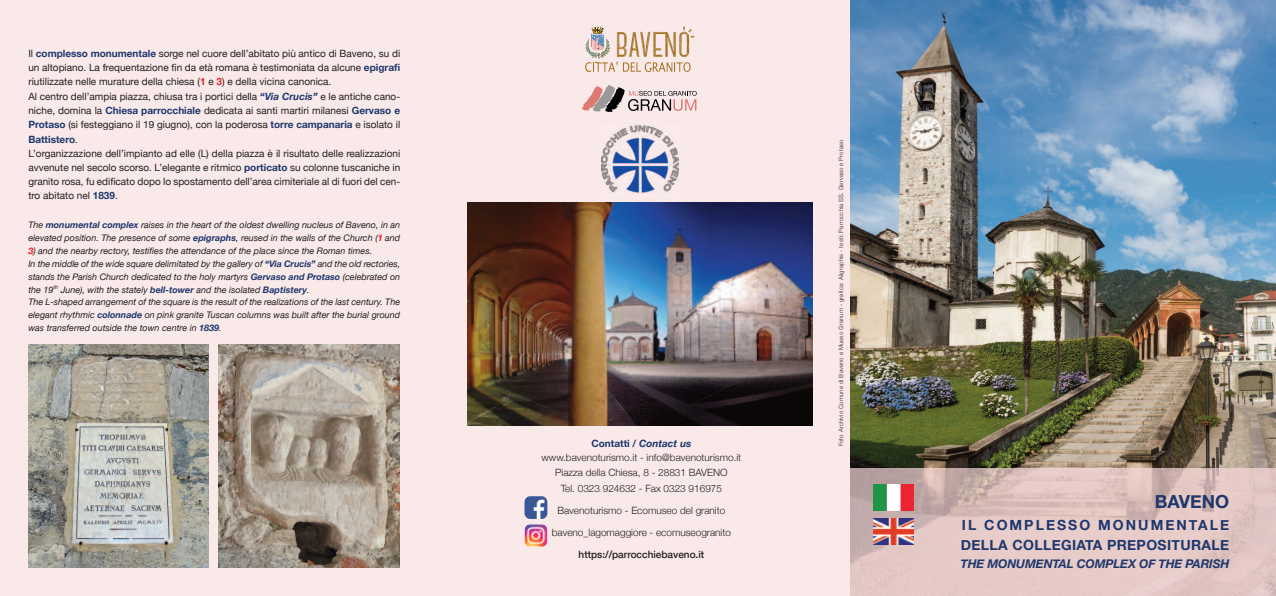
<style>
.page{position:relative;width:1276px;height:596px;background:#fff}
.page>*{position:absolute;margin:0;border:0;box-sizing:border-box;transform-origin:0 0}
.t1{font:700 18px "Helvetica Neue";color:#1e376d}
.t2{font:700 14px/20px "Helvetica Neue";letter-spacing:.025em;color:#1e376d}
.t3{font:italic 700 12px "Helvetica Neue";letter-spacing:-.01em;color:#1e376d}
.t4{font:10px/14.3px "Helvetica Neue";color:#231f20}
.t5{font:300 10px/14.2px "Helvetica Neue";color:#231f20;text-align:center}
.t6{font:500 10px "Helvetica Neue";color:#231f20}
.t7{font:italic 9px/12.8px "Helvetica Neue";color:#231f20}
.t8{font:300 6px "Helvetica Neue";letter-spacing:.025em;color:#231f20}
.s1{font-weight:700;color:#1e376d}
.s2{font-weight:700;color:#ee1d23}
.s3{font-weight:700;font-style:italic;color:#1e376d}
</style>
<div class="page">
<div style="left:0;top:0;width:1276px;height:595px;background:#f9e9e9"></div>
<img style="left:850px;top:0;width:426px;height:468px">
<img style="left:850px;top:468px;width:426px;height:127px">
<svg style="left:582px;top:85px;width:114px;height:28px"></svg>
<svg style="left:585px;top:27px;width:110px;height:45px"></svg>
<img style="left:524px;top:496px;width:23px;height:22px;border-radius:6px">
<img style="left:468px;top:203px;width:344px;height:222px">
<img style="left:524px;top:524px;width:23px;height:22px;border-radius:6px">
<img style="left:28px;top:344px;width:180px;height:223px">
<img style="left:219px;top:344px;width:181px;height:223px">
<img style="left:873px;top:484px;width:40px;height:26px">
<img style="left:873px;top:518px;width:40px;height:26px">
<img style="left:601px;top:124px;width:78px;height:69px">
<p class="t4" style="left:28px;top:46px;width:373px">Il <span class="s1">complesso monumentale</span> sorge nel cuore dell’abitato più antico di Baveno, su di un altopiano. La frequentazione fin da età romana è testimoniata da alcune <span class="s1">epigrafi </span>riutilizzate nelle murature della chiesa (<span class="s2">1</span> e <span class="s2">3</span>) e della vicina canonica.<br>Al centro dell’ampia piazza, chiusa tra i portici della <span class="s3">“Via Crucis”</span> e le antiche cano&shy;niche, domina la <span class="s1">Chiesa parrocchiale</span> dedicata ai santi martiri milanesi <span class="s1">Gervaso e Protaso</span> (si festeggiano il 19 giugno), con la poderosa <span class="s1">torre campanaria</span> e isolato il <span class="s1">Battistero</span>.<br>L’organizzazione dell’impianto ad elle (L) della piazza è il risultato delle realizzazioni avvenute nel secolo scorso. L’elegante e ritmico <span class="s1">porticato</span> su colonne tuscaniche in granito rosa, fu edificato dopo lo spostamento dell’area cimiteriale al di fuori del cen&shy;tro abitato nel <span class="s1">1839</span>.</p>
<p class="t7" style="left:28px;top:218px;width:373px">The <span class="s1">monumental complex</span> raises in the heart of the oldest dwelling nucleus of Baveno, in an elevated position. The presence of some <span class="s1">epigraphs</span>, reused in the walls of the Church (<span class="s2">1</span> and</p>
<p class="t7" style="left:28px;top:244px;width:373px"><span class="s2">3</span>) and the nearby rectory, testifies the attendance of the place since the Roman times.<br>In the middle of the wide square delimitated by the gallery of <span class="s1">“Via Crucis”</span> and the old rectories, stands the Parish Church dedicated to the holy martyrs <span class="s1">Gervaso and Protaso</span> (celebrated on the 19<sup>th</sup> June), with the stately <span class="s1">bell-tower</span> and the isolated <span class="s1">Baptistery</span>.<br>The L-shaped arrangement of the square is the result of the realizations of the last century. The elegant rhythmic <span class="s1">colonnade</span> on pink granite Tuscan columns was built after the burial ground was transferred outside the town centre in <span class="s1">1839</span>.</p>
<p class="t5" style="left:541px;top:436px;width:201px"><span class="s1">Contatti /</span> <span class="s3">Contact us<br></span>www.bavenoturismo.it - info@bavenoturismo.it<br>Piazza della Chiesa, 8 - 28831 BAVENO</p>
<p class="t5" style="left:561px;top:480px;width:163px">Tel. 0323 924632 - Fax 0323 916975</p>
<p class="t5" style="left:557px;top:502px;width:169px">Bavenoturismo - Ecomuseo del granito</p>
<p class="t5" style="left:552px;top:524px;width:181px">baveno_lagomaggiore - ecomuseogranito</p>
<p class="t6" style="left:578px;top:547px;width:127px">https://parrocchiebaveno.it</p>
<p class="t8" style="left:837px;top:446px;width:308px;rotate:-90deg">Foto Archivio Comune di Baveno e Museo Granum - grafica: Aligraphis - testi: Parrocchia SS. Gervaso e Protaso</p>
<h1 class="t1" style="left:1154px;top:490px;width:76px">BAVENO</h1>
<h2 class="t2" style="left:960px;top:514px;width:270px">IL COMPLESSO MONUMENTALE<br>DELLA COLLEGIATA PREPOSITURALE</h2>
<p class="t3" style="left:960px;top:556px;width:270px">THE MONUMENTAL COMPLEX OF THE PARISH</p>
</div>
